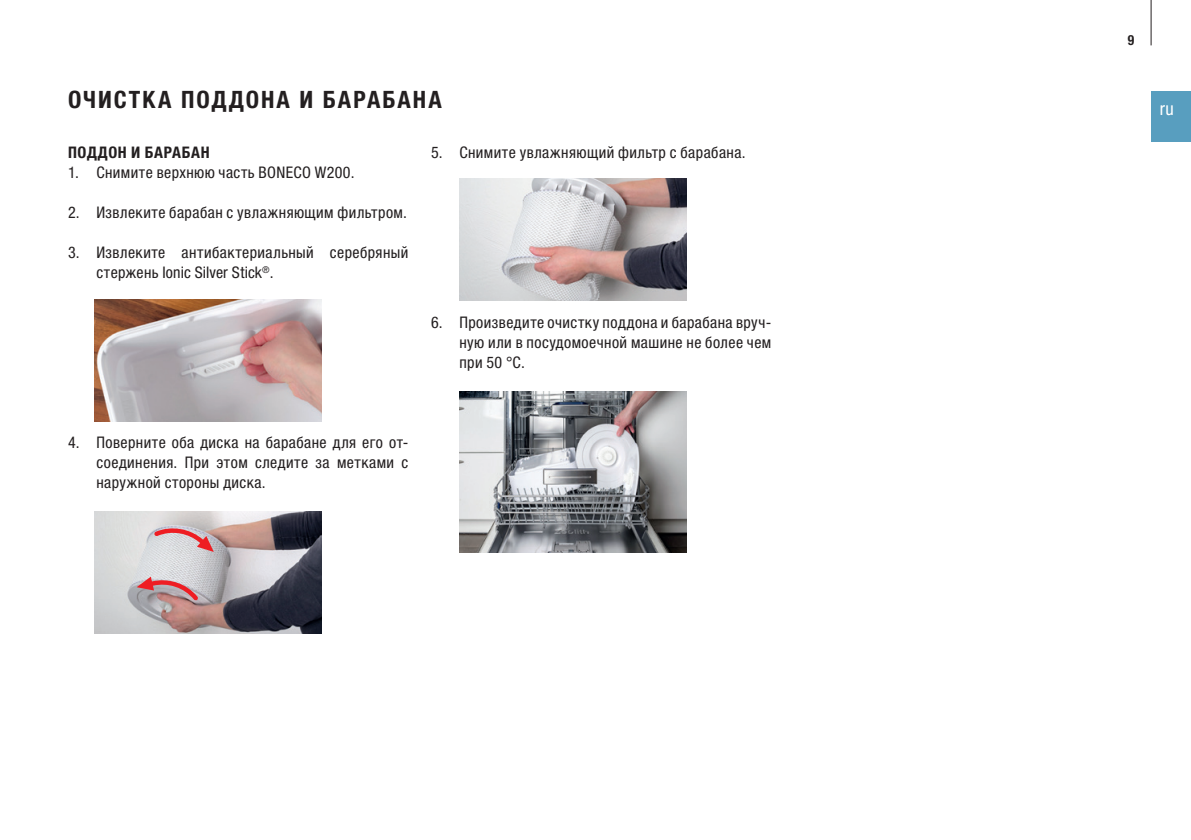
<style>
.page{position:relative;width:1191px;height:840px;background:#fff}
.page>*{position:absolute;margin:0;border:0;box-sizing:border-box;transform-origin:0 0}
.t1{font:700 condensed 24px "Helvetica Neue LTW1 G";letter-spacing:.085em;color:#231f20}
.t2{font:condensed 18px "Helvetica Neue LTW1 G";color:#fff}
.t3{font:condensed 16px/20px "Helvetica Neue LTW1 G";letter-spacing:.03em;color:#231f20;text-align:justify}
.t4{font:700 condensed 16px "Helvetica Neue LTW1 G";letter-spacing:.04em;color:#231f20}
.t5{font:700 condensed 14px "Helvetica Neue LTW1 G";color:#231f20;scale:.96 1}
</style>
<div class="page">
<div style="left:1151px;top:91px;width:40px;height:51px;background:#589ebf"></div>
<hr style="left:1150px;top:0;width:1px;height:45px;background:#231f20">
<img style="left:94px;top:299px;width:227px;height:122px">
<img style="left:459px;top:178px;width:227px;height:122px">
<img style="left:459px;top:391px;width:227px;height:160px">
<img style="left:94px;top:511px;width:227px;height:122px">
<svg style="left:137px;top:576px;width:61px;height:24px"></svg>
<svg style="left:154px;top:525px;width:60px;height:26px;background:#d6aaae"></svg>
<h1 class="t1" style="left:68px;top:85px;width:375px">ОЧИСТКА ПОДДОНА И БАРАБАНА</h1>
<p class="t4" style="left:68px;top:142px;width:143px">ПОДДОН И БАРАБАН</p>
<p class="t3" style="left:68px;top:162px;width:288px">1. Снимите верхнюю часть BONECO W200.</p>
<p class="t3" style="left:68px;top:202px;width:340px">2. Извлеките барабан с увлажняющим фильтром.</p>
<p class="t3" style="left:96px;top:242px;width:313px;text-indent:-28px">3. Извлеките антибактериальный серебряный стержень Ionic Silver Stick<sup>®</sup>.</p>
<p class="t3" style="left:431px;top:142px;width:316px">5. Снимите увлажняющий фильтр с барабана.</p>
<p class="t3" style="left:459px;top:312px;width:313px;text-indent:-28px">6. Произведите очистку поддона и барабана вруч&shy;ную или в посудомоечной машине не более чем при 50 °C.</p>
<p class="t3" style="left:96px;top:432px;width:313px;text-indent:-28px">4. Поверните оба диска на барабане для его от&shy;соединения. При этом следите за метками с наружной стороны диска.</p>
<p class="t5" style="left:1127px;top:32px;width:8px">9</p>
<p class="t2" style="left:1159px;top:98px;width:15px">ru</p>
</div>
